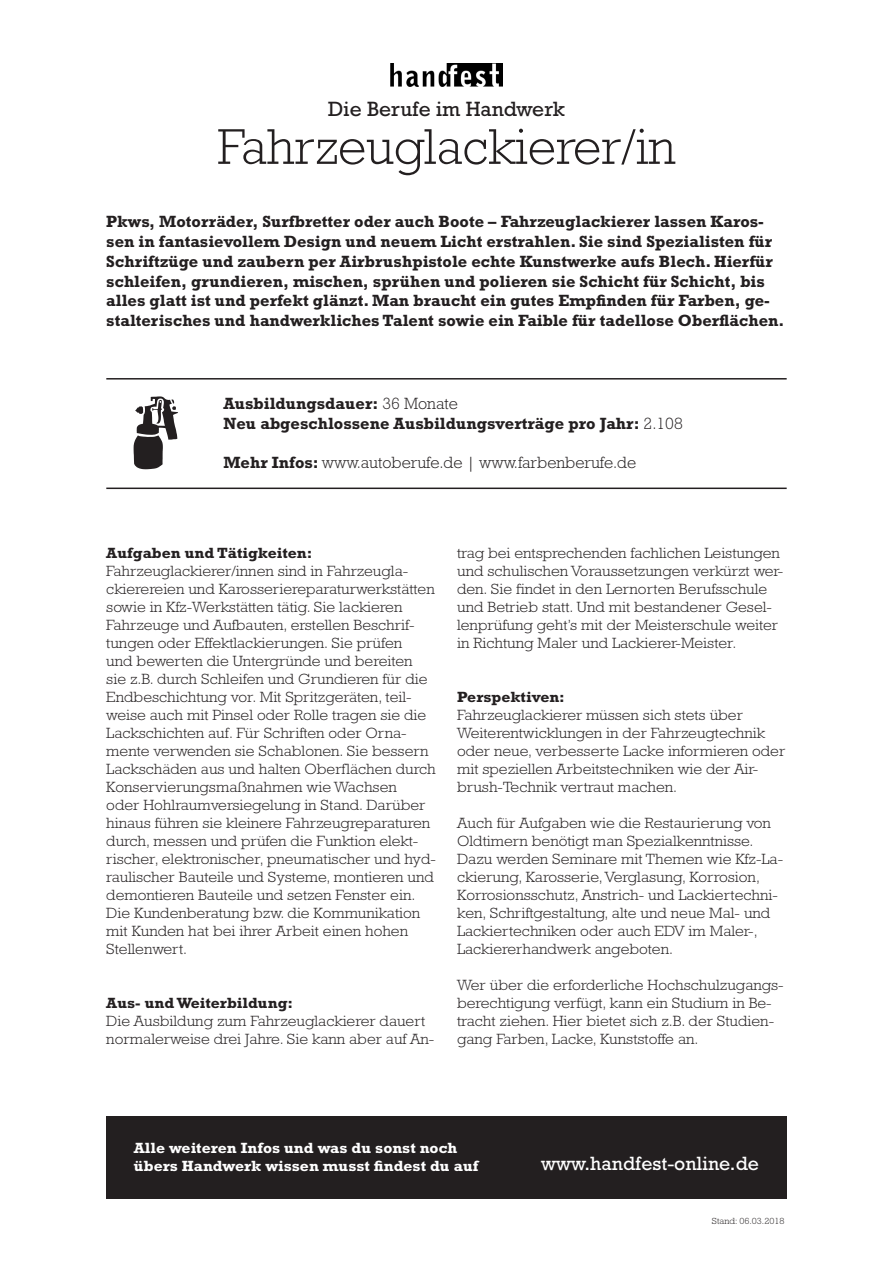
<style>
.page{position:relative;width:893px;height:1263px;background:#fff}
.page>*{position:absolute;margin:0;border:0;box-sizing:border-box;transform-origin:0 0}
.t1{font:300 51px "Rockwell Std";color:#231f20}
.t2{font:21px "Rockwell Std";color:#231f20}
.t3{font:19.5px "Rockwell Std";color:#fff}
.t4{font:700 16.5px/19.8px "Rockwell Std";color:#231f20}
.t5{font:300 16.5px "Rockwell Std";color:#231f20}
.t6{font:300 15px/18px "Rockwell Std";color:#231f20;scale:1.05 1}
.t7{font:700 15px/18px "Rockwell Std";color:#fff;scale:1.05 1}
.t8{font:700 15px "Rockwell Std";color:#231f20;scale:1.05 1}
.t9{font:300 9px "Rockwell Std";color:#231f20;scale:1.05 1}
.s1{font-weight:300}
.s2{font-weight:700}
</style>
<div class="page">
<img style="left:391px;top:64px;width:111px;height:23px">
<div style="left:106px;top:1116px;width:681px;height:82px;background:#231f20"></div>
<hr style="left:106px;top:378px;width:681px;height:2px;background:#231f20">
<hr style="left:106px;top:488px;width:681px;height:1px;background:#231f20">
<svg style="left:134px;top:396px;width:44px;height:73px"></svg>
<p class="t2" style="left:328px;top:97px;width:238px">Die Berufe im Handwerk</p>
<p class="t1" style="left:217px;top:118px;width:459px">Fahrzeuglackierer/in</p>
<p class="t4" style="left:106px;top:211px;width:680px">Pkws, Motorräder, Surfbretter oder auch Boote – Fahrzeuglackierer lassen Karos&shy;sen in fantasievollem Design und neuem Licht erstrahlen. Sie sind Spezialisten für Schriftzüge und zaubern per Airbrushpistole echte Kunstwerke aufs Blech. Hierfür schleifen, grundieren, mischen, sprühen und polieren sie Schicht für Schicht, bis alles glatt ist und perfekt glänzt. Man braucht ein gutes Empfinden für Farben, ge&shy;stalterisches und handwerkliches Talent sowie ein Faible für tadellose Oberflächen.</p>
<p class="t4" style="left:223px;top:393px;width:461px">Ausbildungsdauer: <span class="s1">36 Monate<br></span>Neu abgeschlossene Ausbildungsverträge pro Jahr: <span class="s1">2.108</span></p>
<p class="t5" style="left:223px;top:453px;width:414px"><span class="s2">Mehr Infos:</span> www.autoberufe.de | www.farbenberufe.de</p>
<p class="t8" style="left:106px;top:544px;width:198px">Aufgaben und Tätigkeiten:</p>
<p class="t6" style="left:106px;top:562px;width:315px">Fahrzeuglackierer/innen sind in Fahrzeugla&shy;ckierereien und Karosseriereparaturwerkstätten sowie in Kfz-Werkstätten tätig. Sie lackieren Fahrzeuge und Aufbauten, erstellen Beschrif&shy;tungen oder Effektlackierungen. Sie prüfen<br>und bewerten die Untergründe und bereiten sie z.B. durch Schleifen und Grundieren für die Endbeschichtung vor. Mit Spritzgeräten, teil&shy;weise auch mit Pinsel oder Rolle tragen sie die Lackschichten auf. Für Schriften oder Orna&shy;mente verwenden sie Schablonen. Sie bessern Lackschäden aus und halten Oberflächen durch Konservierungsmaßnahmen wie Wachsen<br>oder Hohlraumversiegelung in Stand. Darüber hinaus führen sie kleinere Fahrzeugreparaturen durch, messen und prüfen die Funktion elekt&shy;rischer, elektronischer, pneumatischer und hyd&shy;raulischer Bauteile und Systeme, montieren und demontieren Bauteile und setzen Fenster ein.<br>Die Kundenberatung bzw. die Kommunikation mit Kunden hat bei ihrer Arbeit einen hohen Stellenwert.</p>
<p class="t8" style="left:106px;top:994px;width:179px">Aus- und Weiterbildung:</p>
<p class="t6" style="left:106px;top:1012px;width:314px">Die Ausbildung zum Fahrzeuglackierer dauert normalerweise drei Jahre. Sie kann aber auf An-</p>
<p class="t6" style="left:457px;top:544px;width:312px">trag bei entsprechenden fachlichen Leistungen und schulischen Voraussetzungen verkürzt wer&shy;den. Sie findet in den Lernorten Berufsschule und Betrieb statt. Und mit bestandener Gesel&shy;lenprüfung geht’s mit der Meisterschule weiter in Richtung Maler und Lackierer-Meister.</p>
<p class="t8" style="left:457px;top:688px;width:104px">Perspektiven:</p>
<p class="t6" style="left:457px;top:706px;width:314px">Fahrzeuglackierer müssen sich stets über Weiterentwicklungen in der Fahrzeugtechnik oder neue, verbesserte Lacke informieren oder mit speziellen Arbeitstechniken wie der Air&shy;brush-Technik vertraut machen.</p>
<p class="t6" style="left:457px;top:814px;width:312px">Auch für Aufgaben wie die Restaurierung von Oldtimern benötigt man Spezialkenntnisse.<br>Dazu werden Seminare mit Themen wie Kfz-La&shy;ckierung, Karosserie, Verglasung, Korrosion, Korrosionsschutz, Anstrich- und Lackiertechni&shy;ken, Schriftgestaltung, alte und neue Mal- und Lackiertechniken oder auch EDV im Maler-, Lackiererhandwerk angeboten.</p>
<p class="t6" style="left:457px;top:976px;width:313px">Wer über die erforderliche Hochschulzugangs&shy;berechtigung verfügt, kann ein Studium in Be&shy;tracht ziehen. Hier bietet sich z.B. der Studien&shy;gang Farben, Lacke, Kunststoffe an.</p>
<p class="t7" style="left:134px;top:1139px;width:330px">Alle weiteren Infos und was du sonst noch übers Handwerk wissen musst findest du auf</p>
<p class="t3" style="left:541px;top:1152px;width:219px">www.handfest-online.de</p>
<p class="t9" style="left:712px;top:1216px;width:71px">Stand: 06.03.2018</p>
</div>
